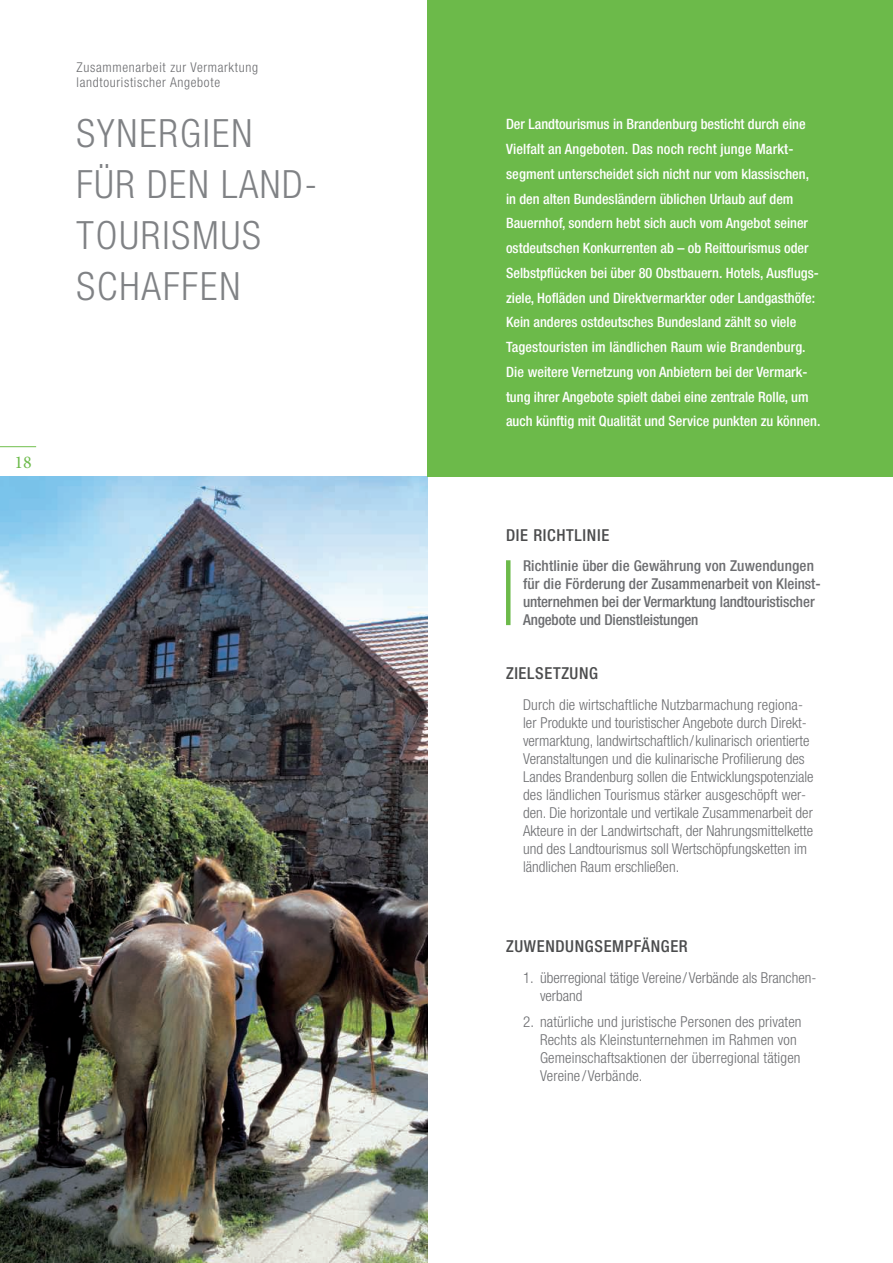
<style>
.page{position:relative;width:893px;height:1263px;background:#fff}
.page>*{position:absolute;margin:0;border:0;box-sizing:border-box;transform-origin:0 0}
.t1{font:300 condensed 39px/51px "Helvetica Neue LT Std";letter-spacing:.05em;color:#808285}
.t2{font:18px "Minion Pro";color:#6cba4a}
.t3{font:500 condensed 16.5px "Helvetica Neue LT Std";letter-spacing:.04em;color:#4b4c4d}
.t4{font:300 condensed 15px/18px "Helvetica Neue LT Std";color:#6c6d70}
.t5{font:500 condensed 15px/18px "Helvetica Neue LT Std";color:#6c6d70}
.t6{font:500 condensed 14.25px/24.8px "Helvetica Neue LT Std";color:#fff}
.t7{font:300 condensed 13.5px/15px "Helvetica Neue LT Std";letter-spacing:.05em;color:#6c6d70}
</style>
<div class="page">
<img style="left:0;top:476px;width:427px;height:787px">
<div style="left:427px;top:0;width:466px;height:476px;background:#6cba4a"></div>
<hr style="left:506px;top:560px;width:4px;height:65px;background:#6cba4a">
<hr style="left:0;top:446px;width:36px;height:1px;background:#70bf4c">
<p class="t7" style="left:77px;top:60px;width:183px">Zusammenarbeit zur Vermarktung landtouristischer Angebote</p>
<h1 class="t1" style="left:77px;top:107px;width:223px">Synergi en für den Land&shy;tourismus schaffen</h1>
<p class="t2" style="left:15px;top:450px;width:19px">18</p>
<p class="t6" style="left:506px;top:112px;width:316px">Der Landtourismus in Brandenburg besticht durch eine Vielfalt an Angeboten. Das noch recht junge Markt&shy;segment unterscheidet sich nicht nur vom klassischen, in den alten Bundesländern üblichen Urlaub auf dem Bauernhof, sondern hebt sich auch vom Angebot seiner ostdeutschen Konkurrenten ab – ob Reittourismus oder Selbstpflücken bei über 80 Obstbauern. Hotels, Ausflugs&shy;ziele, Hofläden und Direktvermarkter oder Landgasthöfe:<br>Kein anderes ostdeutsches Bundesland zählt so viele Tagestouristen im ländlichen Raum wie Brandenburg.<br>Die weitere Vernetzung von Anbietern bei der Vermark&shy;tung ihrer Angebote spielt dabei eine zentrale Rolle, um auch künftig mit Qualität und Service punkten zu können.</p>
<p class="t3" style="left:506px;top:525px;width:105px">Die Richtlinie</p>
<p class="t5" style="left:523px;top:557px;width:298px">Richtlinie über die Gewährung von Zuwendungen für die Förderung der Zusammenarbeit von Kleinst&shy;unternehmen bei der Vermarktung landtouristischer Angebote und Dienstleistungen</p>
<p class="t3" style="left:506px;top:663px;width:92px">Zielsetzung</p>
<p class="t4" style="left:523px;top:695px;width:292px">Durch die wirtschaftliche Nutzbarmachung regiona&shy;ler Produkte und touristischer Angebote durch Direkt&shy;vermarktung, landwirtschaftlich / kulinarisch orientierte Veranstaltungen und die kulinarische Profilierung des Landes Brandenburg sollen die Entwicklungspotenziale des ländlichen Tourismus stärker ausgeschöpft wer&shy;den. Die horizontale und vertikale Zusammenarbeit der Akteure in der Landwirtschaft, der Nahrungsmittelkette und des Landtourismus soll Wertschöpfungsketten im ländlichen Raum erschließen.</p>
<p class="t3" style="left:506px;top:936px;width:183px">Zuwendungsempfänger</p>
<p class="t4" style="left:540px;top:968px;width:278px;text-indent:-17px">1. überregional tätige Vereine/ Verbände als Branchen&shy;verband</p>
<p class="t4" style="left:540px;top:1013px;width:263px;text-indent:-17px">2. natürliche und juristische Personen des privaten Rechts als Kleinstunternehmen im Rahmen von Gemeinschaftsaktionen der überregional tätigen Vereine/Verbände.</p>
</div>
